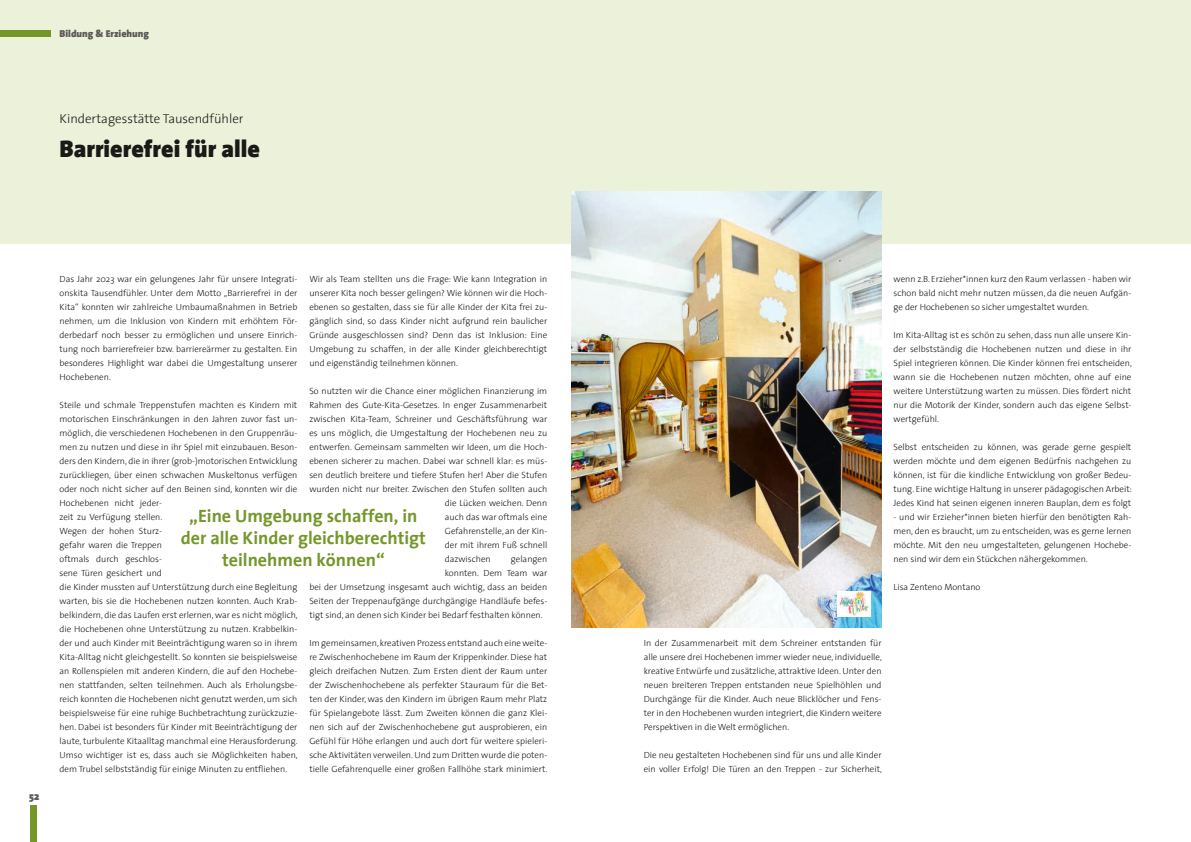
<style>
.page{position:relative;width:1191px;height:842px;background:#fff}
.page>*{position:absolute;margin:0;border:0;box-sizing:border-box;transform-origin:0 0}
.t1{font:900 24px "The Sans";color:#1b1917}
.t2{font:700 18px/21.6px "The Sans";color:#75972a;text-align:center}
.t3{font:300 13px "The Sans";color:#1b1917}
.t4{font:900 11px "The Sans";color:#5d5b58}
.t5{font:900 10px "The Sans";color:#5d5b58}
.t6{font:300 9px/14px "The Sans";color:#1b1917;text-align:justify}
</style>
<div class="page">
<div style="left:0;top:0;width:1191px;height:244px;background:#ecf1d9"></div>
<div style="left:0;top:30px;width:51px;height:7px;background:#75972a"></div>
<div style="left:30px;top:805px;width:7px;height:37px;background:#75972a"></div>
<img style="left:571px;top:192px;width:310px;height:436px">
<img style="left:837px;top:592px;width:33px;height:25px">
<p class="t5" style="left:60px;top:29px;width:91px">Bildung &amp; Erziehung</p>
<h3 class="t3" style="left:60px;top:113px;width:185px">Kindertagesstätte Tausendfühler</h3>
<h1 class="t1" style="left:60px;top:139px;width:202px">Barrierefrei für alle</h1>
<p class="t4" style="left:29px;top:791px;width:12px">52</p>
<p class="t6" style="left:60px;top:272px;width:239px">Das Jahr 2023 war ein gelungenes Jahr für unsere Integrati&shy;onskita Tausendfühler. Unter dem Motto „Barrierefrei in der Kita“ konnten wir zahlreiche Umbaumaßnahmen in Betrieb nehmen, um die Inklusion von Kindern mit erhöhtem För&shy;derbedarf noch besser zu ermöglichen und unsere Einrich&shy;tung noch barrierefreier bzw. barriereärmer zu gestalten. Ein besonderes Highlight war dabei die Umgestaltung unserer Hochebenen.</p>
<p class="t6" style="left:60px;top:398px;width:240px;text-align:left">Steile und schmale Treppenstufen machten es Kindern mit motorischen Einschränkungen in den Jahren zuvor fast un&shy;möglich, die verschiedenen Hochebenen in den Gruppenräu&shy;men zu nutzen und diese in ihr Spiel mit einzubauen. Beson&shy;ders den Kindern, die in ihrer (grob-)motorischen Entwicklung zurückliegen, über einen schwachen Muskeltonus verfügen oder noch nicht sicher auf den Beinen sind, konnten wir die Hochebenen nicht jeder-<br>zeit zu Verfügung stellen.<br>Wegen der hohen Sturz-<br>gefahr waren die Treppen<br>oftmals durch geschlos-<br>sene Türen gesichert und<br>die Kinder mussten auf Unterstützung durch eine Begleitung warten, bis sie die Hochebenen nutzen konnten. Auch Krab&shy;belkindern, die das Laufen erst erlernen, war es nicht möglich, die Hochebenen ohne Unterstützung zu nutzen. Krabbelkin&shy;der und auch Kinder mit Beeinträchtigung waren so in ihrem Kita-Alltag nicht gleichgestellt. So konnten sie beispielsweise an Rollenspielen mit anderen Kindern, die auf den Hochebe&shy;nen stattfanden, selten teilnehmen. Auch als Erholungsbe&shy;reich konnten die Hochebenen nicht genutzt werden, um sich beispielsweise für eine ruhige Buchbetrachtung zurückzuzie&shy;hen. Dabei ist besonders für Kinder mit Beeinträchtigung der laute, turbulente Kitaalltag manchmal eine Herausforderung.<br>Umso wichtiger ist es, dass auch sie Möglichkeiten haben, dem Trubel selbstständig für einige Minuten zu entfliehen.</p>
<p class="t6" style="left:309px;top:272px;width:239px">Wir als Team stellten uns die Frage: Wie kann Integration in unserer Kita noch besser gelingen? Wie können wir die Hoch&shy;ebenen so gestalten, dass sie für alle Kinder der Kita frei zu&shy;gänglich sind, so dass Kinder nicht aufgrund rein baulicher Gründe ausgeschlossen sind? Denn das ist Inklusion: Eine Umgebung zu schaffen, in der alle Kinder gleichberechtigt und eigenständig teilnehmen können.</p>
<p class="t6" style="left:309px;top:383px;width:239px">So nutzten wir die Chance einer möglichen Finanzierung im</p>
<p class="t6" style="left:309px;top:398px;width:239px">Rahmen des Gute-Kita-Gesetzes. In enger Zusammenarbeit</p>
<p class="t6" style="left:309px;top:412px;width:239px">zwischen Kita-Team, Schreiner und Geschäftsführung war</p>
<p class="t6" style="left:309px;top:425px;width:239px">es uns möglich, die Umgestaltung der Hochebenen neu zu</p>
<p class="t6" style="left:309px;top:440px;width:239px">entwerfen. Gemeinsam sammelten wir Ideen, um die Hoch-</p>
<p class="t6" style="left:309px;top:454px;width:239px">ebenen sicherer zu machen. Dabei war schnell klar: es müs-</p>
<p class="t6" style="left:309px;top:467px;width:239px">sen deutlich breitere und tiefere Stufen her! Aber die Stufen</p>
<p class="t6" style="left:309px;top:482px;width:239px">wurden nicht nur breiter. Zwischen den Stufen sollten auch</p>
<p class="t6" style="left:445px;top:496px;width:104px">die Lücken weichen. Denn</p>
<p class="t6" style="left:445px;top:510px;width:104px">auch das war oftmals eine</p>
<p class="t6" style="left:445px;top:524px;width:104px">Gefahrenstelle, an der Kin-</p>
<p class="t6" style="left:445px;top:538px;width:104px">der mit ihrem Fuß schnell</p>
<p class="t6" style="left:445px;top:552px;width:47px">dazwischen</p>
<p class="t6" style="left:511px;top:552px;width:38px">gelangen</p>
<p class="t6" style="left:445px;top:566px;width:104px">konnten. Dem Team war</p>
<p class="t6" style="left:309px;top:580px;width:239px">bei der Umsetzung insgesamt auch wichtig, dass an beiden</p>
<p class="t6" style="left:309px;top:594px;width:239px">Seiten der Treppenaufgänge durchgängige Handläufe befes-</p>
<p class="t6" style="left:309px;top:607px;width:235px">tigt sind, an denen sich Kinder bei Bedarf festhalten können.</p>
<p class="t6" style="left:309px;top:636px;width:240px">Im gemeinsamen, kreativen Prozess entstand auch eine weite&shy;re Zwischenhochebene im Raum der Krippenkinder. Diese hat gleich dreifachen Nutzen. Zum Ersten dient der Raum unter der Zwischenhochebene als perfekter Stauraum für die Bet&shy;ten der Kinder, was den Kindern im übrigen Raum mehr Platz für Spielangebote lässt. Zum Zweiten können die ganz Klei&shy;nen sich auf der Zwischenhochebene gut ausprobieren, ein Gefühl für Höhe erlangen und auch dort für weitere spieleri&shy;sche Aktivitäten verweilen. Und zum Dritten wurde die poten&shy;tielle Gefahrenquelle einer großen Fallhöhe stark minimiert.</p>
<h2 class="t2" style="left:181px;top:507px;width:247px">„Eine Umgebung schaffen, in der alle Kinder gleichberechtigt teilnehmen können“</h2>
<p class="t6" style="left:893px;top:272px;width:239px">wenn z.B. Erzieher*innen kurz den Raum verlassen - haben wir schon bald nicht mehr nutzen müssen, da die neuen Aufgän&shy;ge der Hochebenen so sicher umgestaltet wurden.</p>
<p class="t6" style="left:893px;top:327px;width:240px">Im Kita-Alltag ist es schön zu sehen, dass nun alle unsere Kin&shy;der selbstständig die Hochebenen nutzen und diese in ihr Spiel integrieren können. Die Kinder können frei entscheiden, wann sie die Hochebenen nutzen möchten, ohne auf eine weitere Unterstützung warten zu müssen. Dies fördert nicht nur die Motorik der Kinder, sondern auch das eigene Selbst&shy;wertgefühl.</p>
<p class="t6" style="left:893px;top:439px;width:240px">Selbst entscheiden zu können, was gerade gerne gespielt werden möchte und dem eigenen Bedürfnis nachgehen zu können, ist für die kindliche Entwicklung von großer Bedeu&shy;tung. Eine wichtige Haltung in unserer pädagogischen Arbeit:<br>Jedes Kind hat seinen eigenen inneren Bauplan, dem es folgt</p>
<p class="t6" style="left:893px;top:509px;width:239px">- und wir Erzieher*innen bieten hierfür den benötigten Rah&shy;men, den es braucht, um zu entscheiden, was es gerne lernen möchte. Mit den neu umgestalteten, gelungenen Hochebe&shy;nen sind wir dem ein Stückchen nähergekommen.</p>
<p class="t6" style="left:893px;top:580px;width:88px">Lisa Zenteno Montano</p>
<p class="t6" style="left:643px;top:637px;width:240px">In der Zusammenarbeit mit dem Schreiner entstanden für alle unsere drei Hochebenen immer wieder neue, individuelle, kreative Entwürfe und zusätzliche, attraktive Ideen. Unter den neuen breiteren Treppen entstanden neue Spielhöhlen und Durchgänge für die Kinder. Auch neue Blicklöcher und Fens&shy;ter in den Hochebenen wurden integriert, die Kindern weitere Perspektiven in die Welt ermöglichen.</p>
<p class="t6" style="left:643px;top:749px;width:240px">Die neu gestalteten Hochebenen sind für uns und alle Kinder ein voller Erfolg! Die Türen an den Treppen - zur Sicherheit,</p>
</div>
